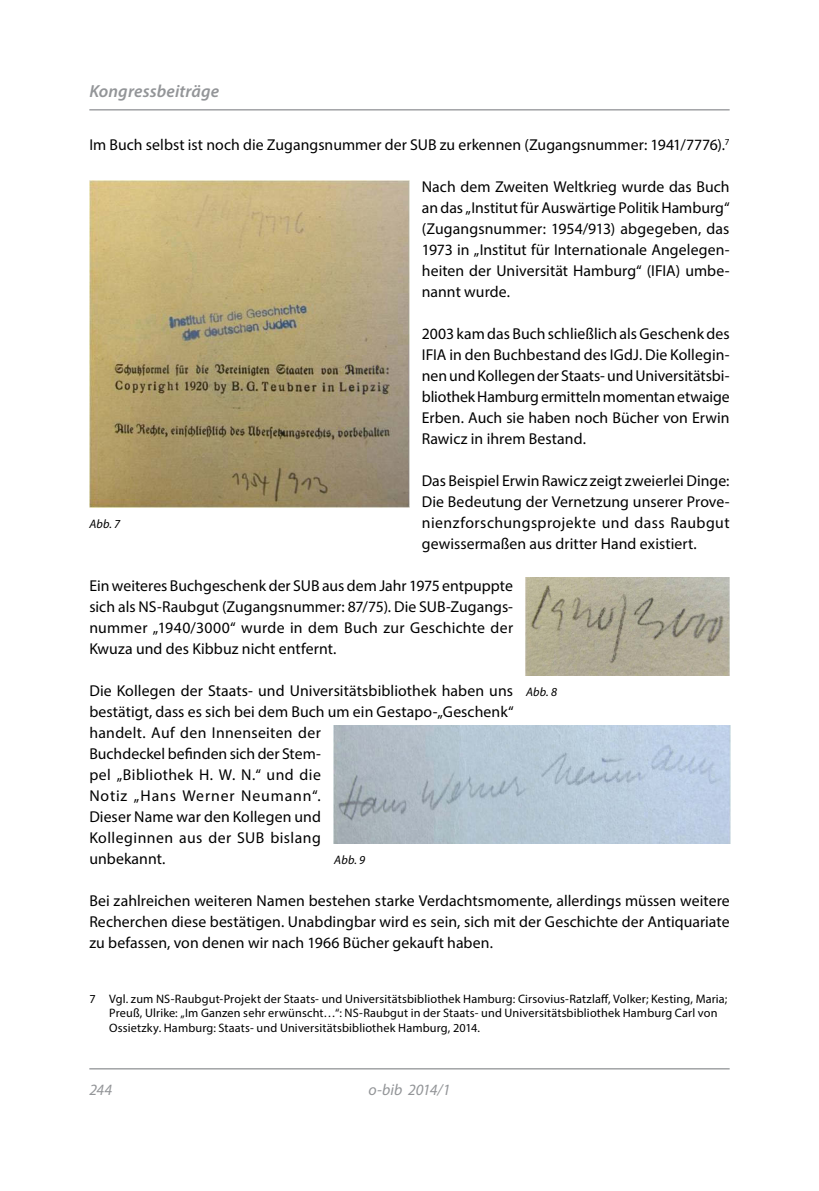
<style>
.page{position:relative;width:819px;height:1191px;background:#fff}
.page>*{position:absolute;margin:0;border:0;box-sizing:border-box;transform-origin:0 0}
.Kolumnentitel{font:italic 600 17.5px "Myriad Pro";letter-spacing:.005em;color:#939598}
.Fließtext{font:15.75px/21px "Myriad Pro";letter-spacing:.005em;color:#000;text-align:justify}
.t1{font:italic 15.75px "Myriad Pro";letter-spacing:-.005em;color:#939598}
.Fußnote_eingerückt{font:12.25px/14.7px "Myriad Pro";letter-spacing:.01em;color:#000}
.Bildlegende{font:italic 12.25px "Myriad Pro";letter-spacing:.015em;color:#000}
</style>
<div class="page">
<hr style="left:89px;top:109px;width:640px;height:1px;background:#939598">
<hr style="left:89px;top:1068px;width:640px;height:1px;background:#939598">
<img style="left:89px;top:180px;width:320px;height:327px">
<img style="left:525px;top:578px;width:204px;height:97px">
<img style="left:333px;top:726px;width:397px;height:117px">
<p class="Kolumnentitel" style="left:89px;top:80px;width:131px">Kongressbeiträge</p>
<p class="Fließtext" style="left:89px;top:134px;width:641px">Im Buch selbst ist noch die Zugangsnummer der SUB zu erkennen (Zugangsnummer: 1941/7776).<sup>7</sup></p>
<p class="Fließtext" style="left:422px;top:176px;width:309px">Nach dem Zweiten Weltkrieg wurde das Buch an das „Institut für Auswärtige Politik Hamburg“ (Zugangsnummer: 1954/913) abgegeben, das 1973 in „Institut für Internationale Angelegen&shy;heiten der Universität Hamburg“ (IFIA) umbe&shy;nannt wurde.</p>
<p class="Fließtext" style="left:422px;top:323px;width:309px">2003 kam das Buch schließlich als Geschenk des IFIA in den Buchbestand des IGdJ. Die Kollegin&shy;nen und Kollegen der Staats- und Universitätsbi&shy;bliothek Hamburg ermitteln momentan etwaige Erben. Auch sie haben noch Bücher von Erwin Rawicz in ihrem Bestand.</p>
<p class="Fließtext" style="left:422px;top:470px;width:309px">Das Beispiel Erwin Rawicz zeigt zweierlei Dinge:<br>Die Bedeutung der Vernetzung unserer Prove&shy;nienzforschungsprojekte und dass Raubgut gewissermaßen aus dritter Hand existiert.</p>
<p class="Fließtext" style="left:89px;top:575px;width:425px">Ein weiteres Buchgeschenk der SUB aus dem Jahr 1975 entpuppte sich als NS-Raubgut (Zugangsnummer: 87/75). Die SUB-Zugangs&shy;nummer „1940/3000“ wurde in dem Buch zur Geschichte der Kwuza und des Kibbuz nicht entfernt.</p>
<p class="Fließtext" style="left:89px;top:680px;width:426px;text-align:left">Die Kollegen der Staats- und Universitätsbibliothek haben uns bestätigt, dass es sich bei dem Buch um ein Gestapo-„Geschenk“ handelt. Auf den Innenseiten der<br>Buchdeckel befinden sich der Stem-<br>pel „Bibliothek H. W. N.“ und die<br>Notiz „Hans Werner Neumann“.<br>Dieser Name war den Kollegen und<br>Kolleginnen aus der SUB bislang<br>unbekannt.</p>
<p class="Fließtext" style="left:89px;top:890px;width:642px">Bei zahlreichen weiteren Namen bestehen starke Verdachtsmomente, allerdings müssen weitere Recherchen diese bestätigen. Unabdingbar wird es sein, sich mit der Geschichte der Antiquariate zu befassen, von denen wir nach 1966 Bücher gekauft haben.</p>
<p class="Bildlegende" style="left:89px;top:516px;width:32px">Abb. 7</p>
<p class="Bildlegende" style="left:526px;top:685px;width:32px">Abb. 8</p>
<p class="Bildlegende" style="left:334px;top:852px;width:32px">Abb. 9</p>
<p class="Fußnote_eingerückt" style="left:109px;top:991px;width:619px;text-indent:-20px">7 Vgl. zum NS-Raubgut-Projekt der Staats- und Universitätsbibliothek Hamburg: Cirsovius-Ratzlaff, Volker; Kesting, Maria;<br>Preuß, Ulrike: „Im Ganzen sehr erwünscht…“: NS-Raubgut in der Staats- und Universitätsbibliothek Hamburg Carl von<br>Ossietzky. Hamburg: Staats- und Universitätsbibliothek Hamburg, 2014.</p>
<p class="t1" style="left:89px;top:1080px;width:24px">244</p>
<p class="t1" style="left:368px;top:1080px;width:83px">o-bib 2014/1</p>
</div>
